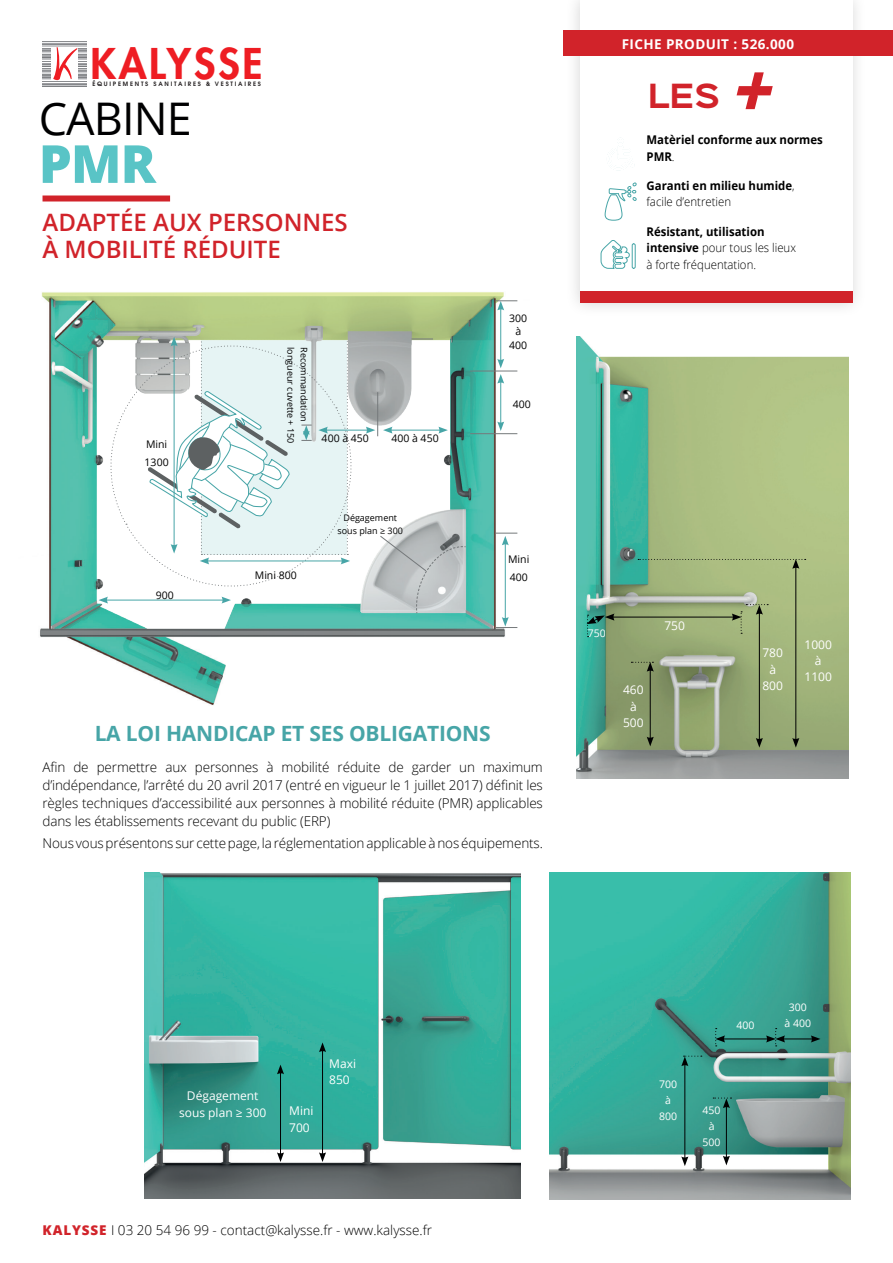
<style>
.page{position:relative;width:893px;height:1263px;background:#fff}
.page>*{position:absolute;margin:0;border:0;box-sizing:border-box;transform-origin:0 0}
.t1{font:800 52.5px "Open Sans";color:#59c4c6}
.t2{font:45px "Open Sans";letter-spacing:-.02em;color:#000001}
.t3{font:800 41.25px "Futura";letter-spacing:.065em;color:#ee1d23}
.t4{font:700 30px "Sinkin Sans 700";color:#d1232a}
.t5{font:600 24px/27px "Open Sans";color:#d1232a}
.t6{font:700 21px "Open Sans";letter-spacing:-.01em;color:#47a5a7}
.t7{font:300 13.5px/18px "Open Sans";letter-spacing:-.01em;color:#000001;text-align:justify}
.t8{font:700 13.5px "Open Sans";letter-spacing:.03em;color:#fff}
.t9{font:700 12px/16.5px "Open Sans";color:#000001;scale:.95 1}
.t10{font:300 12px/16.5px "Open Sans";color:#000001;scale:.95 1}
.t11{font:12px/16.2px "Open Sans";color:#fff;text-align:center}
.t12{font:10.5px/18px "Open Sans";color:#000001}
.t13{font:10.5px/16.2px "Open Sans";color:#fff;text-align:center}
.t14{font:9px/13.5px "Open Sans";color:#000001;text-align:center}
.t15{font:600 6px "Avant Garde";letter-spacing:.295em;color:#231f20}
.t16{font:200 5.1px/6.1px "Avant Garde";letter-spacing:.02em;color:#231f20}
.s1{font-style:italic;font-size:64.5px}
.s2{font-weight:300}
.s3{font-weight:700}
.s4{font-weight:800;color:#d1232a}
</style>
<div class="page">
<svg style="left:42px;top:41px;width:45px;height:46px"></svg>
<img style="left:40px;top:292px;width:478px;height:413px">
<hr style="left:500px;top:308px;width:1px;height:53px;background:#47a5a7">
<svg style="left:497px;top:359px;width:7px;height:9px"></svg>
<svg style="left:496px;top:300px;width:21px;height:10px"></svg>
<hr style="left:470px;top:371px;width:47px;height:1px;background:#75797b">
<hr style="left:500px;top:381px;width:1px;height:43px;background:#47a5a7">
<svg style="left:497px;top:374px;width:7px;height:10px"></svg>
<svg style="left:497px;top:421px;width:7px;height:10px"></svg>
<hr style="left:470px;top:433px;width:47px;height:1px;background:#75797b">
<svg style="left:95px;top:330px;width:371px;height:284px"></svg>
<hr style="left:505px;top:543px;width:1px;height:76px;background:#47a5a7">
<svg style="left:496px;top:533px;width:21px;height:12px"></svg>
<svg style="left:496px;top:617px;width:21px;height:11px"></svg>
<img style="left:577px;top:336px;width:272px;height:442px">
<hr style="left:795px;top:566px;width:1px;height:174px;background:#000001">
<svg style="left:638px;top:559px;width:168px;height:10px;background:#9ab27c"></svg>
<svg style="left:792px;top:738px;width:7px;height:10px"></svg>
<hr style="left:759px;top:612px;width:1px;height:128px;background:#000001">
<svg style="left:756px;top:738px;width:7px;height:10px"></svg>
<hr style="left:650px;top:669px;width:1px;height:70px;background:#000001">
<svg style="left:631px;top:662px;width:23px;height:10px"></svg>
<svg style="left:647px;top:737px;width:7px;height:9px"></svg>
<hr style="left:612px;top:617px;width:122px;height:1px;background:#000001">
<svg style="left:732px;top:604px;width:36px;height:30px"></svg>
<svg style="left:587px;top:613px;width:27px;height:24px"></svg>
<img style="left:145px;top:872px;width:376px;height:326px">
<hr style="left:280px;top:1072px;width:1px;height:83px;background:#000001">
<svg style="left:277px;top:1064px;width:7px;height:10px"></svg>
<svg style="left:277px;top:1152px;width:7px;height:10px"></svg>
<hr style="left:322px;top:1050px;width:1px;height:105px;background:#000001">
<svg style="left:319px;top:1042px;width:7px;height:10px"></svg>
<svg style="left:319px;top:1152px;width:7px;height:10px"></svg>
<img style="left:549px;top:872px;width:301px;height:327px">
<hr style="left:723px;top:1038px;width:45px;height:1px;background:#000001">
<svg style="left:715px;top:1028px;width:10px;height:18px"></svg>
<hr style="left:783px;top:1038px;width:30px;height:1px;background:#000001">
<svg style="left:811px;top:1035px;width:9px;height:7px"></svg>
<svg style="left:766px;top:1028px;width:19px;height:18px"></svg>
<hr style="left:684px;top:1064px;width:1px;height:95px;background:#000001">
<svg style="left:681px;top:1156px;width:7px;height:10px"></svg>
<svg style="left:681px;top:1056px;width:21px;height:10px"></svg>
<hr style="left:726px;top:1106px;width:1px;height:52px;background:#000001">
<svg style="left:723px;top:1156px;width:7px;height:9px"></svg>
<svg style="left:713px;top:1097px;width:18px;height:11px"></svg>
<div style="left:43px;top:195px;width:127px;height:6px;background:#d1232a"></div>
<div style="left:565px;top:0;width:302px;height:317px;background:#f9f9f9"></div>
<div style="left:580px;top:0;width:272px;height:302px;background:#fff"></div>
<div style="left:580px;top:291px;width:272px;height:11px;background:#d1232a"></div>
<div style="left:563px;top:30px;width:330px;height:26px;background:#d1232a"></div>
<svg style="left:604px;top:182px;width:33px;height:39px"></svg>
<div style="left:632px;top:243px;width:4px;height:26px;border:1px solid #47a5a7;border-radius:2px"></div>
<svg style="left:600px;top:240px;width:30px;height:29px"></svg>
<h3 class="t3" style="left:90px;top:38px;width:174px">KALYSSE</h3>
<p class="t15" style="left:92px;top:80px;width:170px">ÉQUIPEMENTS SANITAIRES &amp; VESTIAIRES</p>
<p class="t16" style="left:100px;top:122px;width:40px">Jaune 100 %<br>Magenta 100%</p>
<h2 class="t2" style="left:39px;top:88px;width:155px">CABINE</h2>
<h1 class="t1" style="left:39px;top:124px;width:119px">PMR</h1>
<h3 class="t5" style="left:43px;top:208px;width:307px">ADAPTÉE AUX PERSONNES<br>À MOBILITÉ RÉDUITE</h3>
<p class="t12" style="left:145px;top:435px;width:26px">Mini<br>1300</p>
<p class="t12" style="left:156px;top:586px;width:20px">900</p>
<p class="t14" style="left:298px;top:347px;width:98px;rotate:90deg">longueur cuvette + 150</p>
<p class="t14" style="left:311px;top:347px;width:76px;rotate:90deg">Recommandation</p>
<p class="t12" style="left:322px;top:429px;width:49px">400 à 450</p>
<p class="t12" style="left:391px;top:429px;width:49px">400 à 450</p>
<p class="t12" style="left:255px;top:565px;width:43px">Mini 800</p>
<p class="t14" style="left:338px;top:511px;width:67px">Dégagement sous plan ≥ 300</p>
<p class="t12" style="left:509px;top:311px;width:20px;line-height:13.5px;text-align:center">300 à<br>400</p>
<p class="t12" style="left:513px;top:394px;width:20px">400</p>
<p class="t12" style="left:508px;top:550px;width:23px">Mini<br>400</p>
<h3 class="t6" style="left:95px;top:718px;width:398px">LA LOI HANDICAP ET SES OBLIGATIONS</h3>
<p class="t7" style="left:43px;top:757px;width:502px">Afin de permettre aux personnes à mobilité réduite de garder un maximum d’indépendance, l’arrêté du 20 avril 2017 (entré en vigueur le 1 juillet 2017) définit les règles techniques d’accessibilité aux personnes à mobilité réduite (PMR) applicables dans les établissements recevant du public (ERP)</p>
<p class="t7" style="left:43px;top:834px;width:502px">Nous vous présentons sur cette page, la réglementation applicable à nos équipements.</p>
<p class="t8" style="left:622px;top:34px;width:174px">FICHE PRODUIT : 526.000</p>
<h3 class="t4" style="left:648px;top:80px;width:129px">LES <span class="s1">+</span></h3>
<p class="t9" style="left:646px;top:131px;width:187px">Matèriel conforme aux normes<br>PMR<span class="s2">.</span></p>
<p class="t9" style="left:646px;top:177px;width:157px">Garanti en milieu humide<span class="s2">, facile d’entretien</span></p>
<p class="t10" style="left:646px;top:223px;width:159px"><span class="s3">Résistant, utilisation intensive</span> pour tous les lieux à forte fréquentation.</p>
<p class="t13" style="left:588px;top:625px;width:20px">750</p>
<p class="t11" style="left:623px;top:681px;width:22px">460 à<br>500</p>
<p class="t11" style="left:664px;top:617px;width:22px">750</p>
<p class="t11" style="left:762px;top:645px;width:22px">780 à<br>800</p>
<p class="t11" style="left:804px;top:636px;width:29px">1000 à<br>1100</p>
<p class="t11" style="left:179px;top:1087px;width:89px">Dégagement sous plan ≥ 300</p>
<p class="t11" style="left:289px;top:1102px;width:26px;text-align:left">Mini<br>700</p>
<p class="t11" style="left:329px;top:1055px;width:28px;text-align:left">Maxi<br>850</p>
<p class="t7" style="left:43px;top:1221px;width:391px"><span class="s4">KALYSSE</span> I 03 20 54 96 99 - contact@kalysse.fr - www.kalysse.fr</p>
<p class="t13" style="left:659px;top:1076px;width:20px">700 à<br>800</p>
<p class="t13" style="left:736px;top:1017px;width:20px">400</p>
<p class="t13" style="left:703px;top:1102px;width:20px">450 à<br>500</p>
<p class="t13" style="left:785px;top:999px;width:28px">300<br>à 400</p>
</div>
